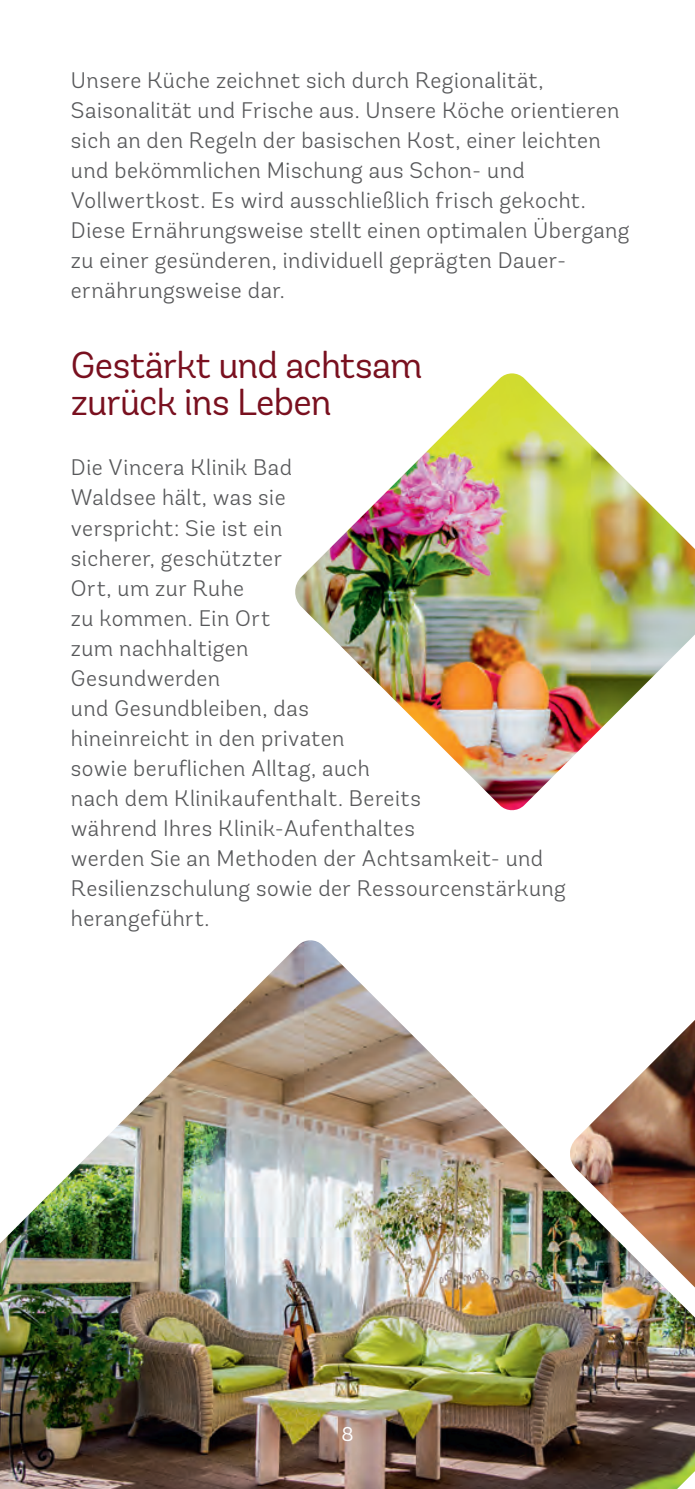
<style>
.page{position:relative;width:695px;height:1489px;background:#fff}
.page>*{position:absolute;margin:0;border:0;box-sizing:border-box;transform-origin:0 0}
.t1{font:37.5px/37.5px "Andes Rounded";letter-spacing:-.025em;color:#79101f}
.t2{font:300 22.5px/30px "Andes Rounded";letter-spacing:.02em;color:#57585a}
.t3{font:20px "Andes Rounded";color:#fff}
</style>
<div class="page">
<img style="left:295px;top:373px;width:399px;height:438px">
<img style="left:0;top:940px;width:694px;height:548px">
<p class="t2" style="left:71px;top:65px;width:560px">Unsere Küche zeichnet sich durch Regionalität, Saisonalität und Frische aus. Unsere Köche orientieren sich an den Regeln der basischen Kost, einer leichten und bekömmlichen Mischung aus Schon- und Vollwertkost. Es wird ausschließlich frisch gekocht.<br>Diese Ernährungsweise stellt einen optimalen Übergang zu einer gesünderen, individuell geprägten Dauer&shy;ernährungsweise dar.</p>
<h1 class="t1" style="left:71px;top:346px;width:353px">Gestärkt und achtsam zurück ins Leben</h1>
<p class="t2" style="left:71px;top:452px;width:496px">Die Vincera Klinik Bad<br>Waldsee hält, was sie<br>verspricht: Sie ist ein<br>sicherer, geschützter<br>Ort, um zur Ruhe<br>zu kommen. Ein Ort<br>zum nachhaltigen<br>Gesundwerden<br>und Gesundbleiben, das<br>hineinreicht in den privaten<br>sowie beruflichen Alltag, auch<br>nach dem Klinikaufenthalt. Bereits<br>während Ihres Klinik-Aufenthaltes<br>werden Sie an Methoden der Achtsamkeit- und<br>Resilienzschulung sowie der Ressourcenstärkung herangeführt.</p>
<p class="t3" style="left:341px;top:1421px;width:14px">8</p>
</div>
